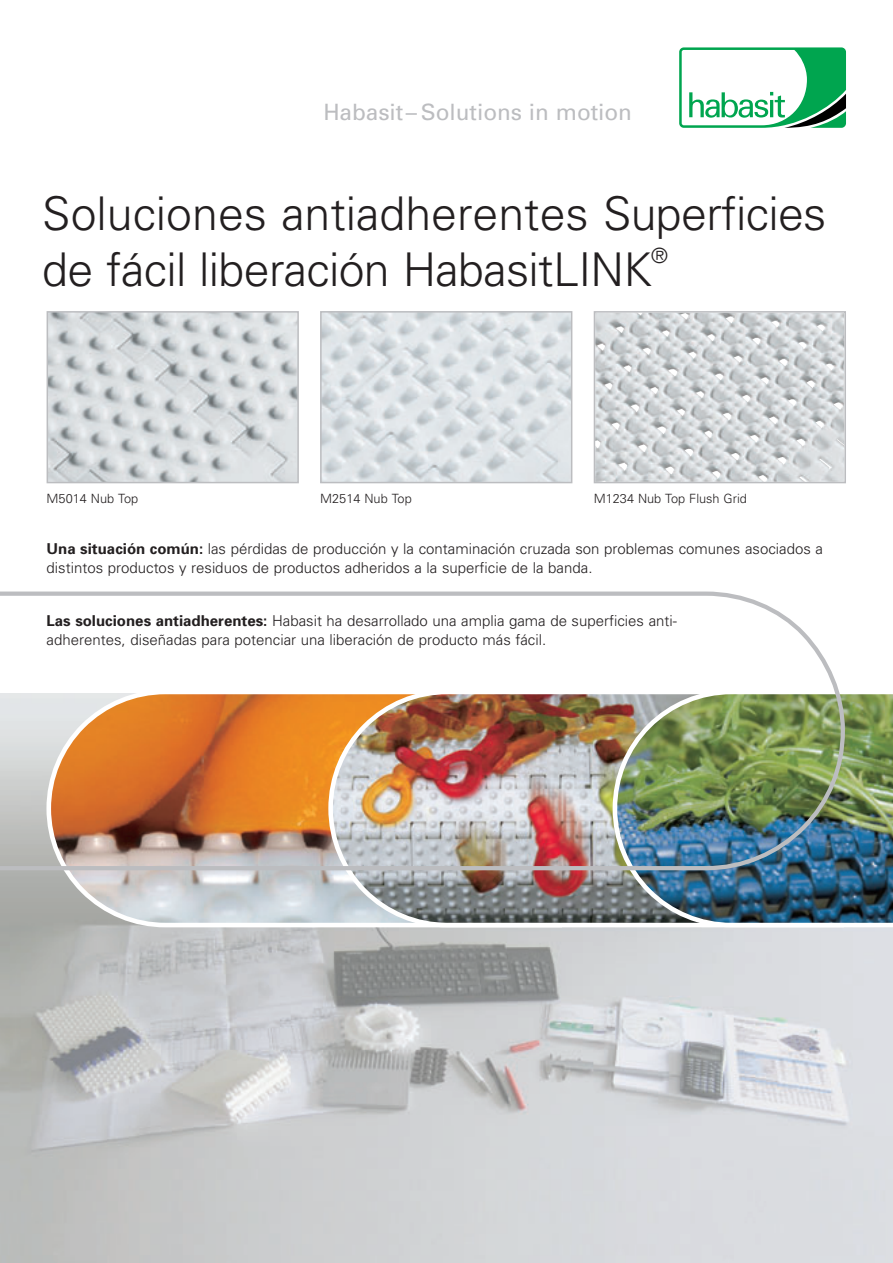
<style>
.page{position:relative;width:893px;height:1263px;background:#fff}
.page>*{position:absolute;margin:0;border:0;box-sizing:border-box;transform-origin:0 0}
.t1{font:300 46.5px/55.5px "Univers";letter-spacing:-.015em;color:#231f20}
.t2{font:22.5px "Univers";color:#bcbdc0}
.t3{font:300 21px "Univers";color:#231f20}
.t4{font:300 15px/19.2px "Univers";color:#231f20}
.t5{font:300 12.75px "Univers";color:#231f20}
.s1{font-weight:700}
</style>
<div class="page">
<img style="left:0;top:694px;width:893px;height:569px">
<svg style="left:46px;top:872px;width:119px;height:55px;background:#c5c5c5"></svg>
<svg style="left:328px;top:872px;width:119px;height:55px;background:#afb5b9"></svg>
<img style="left:613px;top:872px;width:118px;height:55px">
<img style="left:0;top:591px;width:847px;height:281px">
<div style="left:678px;top:47px;width:170px;height:82px;background:#f8fcfa"></div>
<svg style="left:679px;top:47px;width:167px;height:81px"></svg>
<img style="left:50px;top:314px;width:246px;height:166px">
<div style="left:47px;top:311px;width:252px;height:172px;border:2px solid #bcbdc0"></div>
<img style="left:323px;top:314px;width:246px;height:166px">
<div style="left:320px;top:311px;width:252px;height:172px;border:2px solid #bcbdc0"></div>
<img style="left:597px;top:314px;width:246px;height:166px">
<div style="left:594px;top:311px;width:252px;height:172px;border:2px solid #bcbdc0"></div>
<h2 class="t2" style="left:323px;top:103px;width:310px">Habasit– Solutions in motion</h2>
<h1 class="t1" style="left:42px;top:189px;width:786px">Soluciones antiadherentes Superficies de fácil liberación HabasitLINK</h1>
<h3 class="t3" style="left:651px;top:247px;width:18px">®</h3>
<p class="t5" style="left:47px;top:494px;width:93px">M5014 Nub Top</p>
<p class="t5" style="left:320px;top:494px;width:93px">M2514 Nub Top</p>
<p class="t5" style="left:594px;top:494px;width:155px">M1234 Nub Top Flush Grid</p>
<p class="t4" style="left:47px;top:540px;width:778px"><span class="s1">Una situación común:</span> las pérdidas de producción y la contaminación cruzada son problemas comunes asociados a distintos productos y residuos de productos adheridos a la superficie de la banda.</p>
<p class="t4" style="left:47px;top:612px;width:632px"><span class="s1">Las soluciones antiadherentes:</span> Habasit ha desarrollado una amplia gama de superficies anti&shy;adherentes, diseñadas para potenciar una liberación de producto más fácil.</p>
</div>
